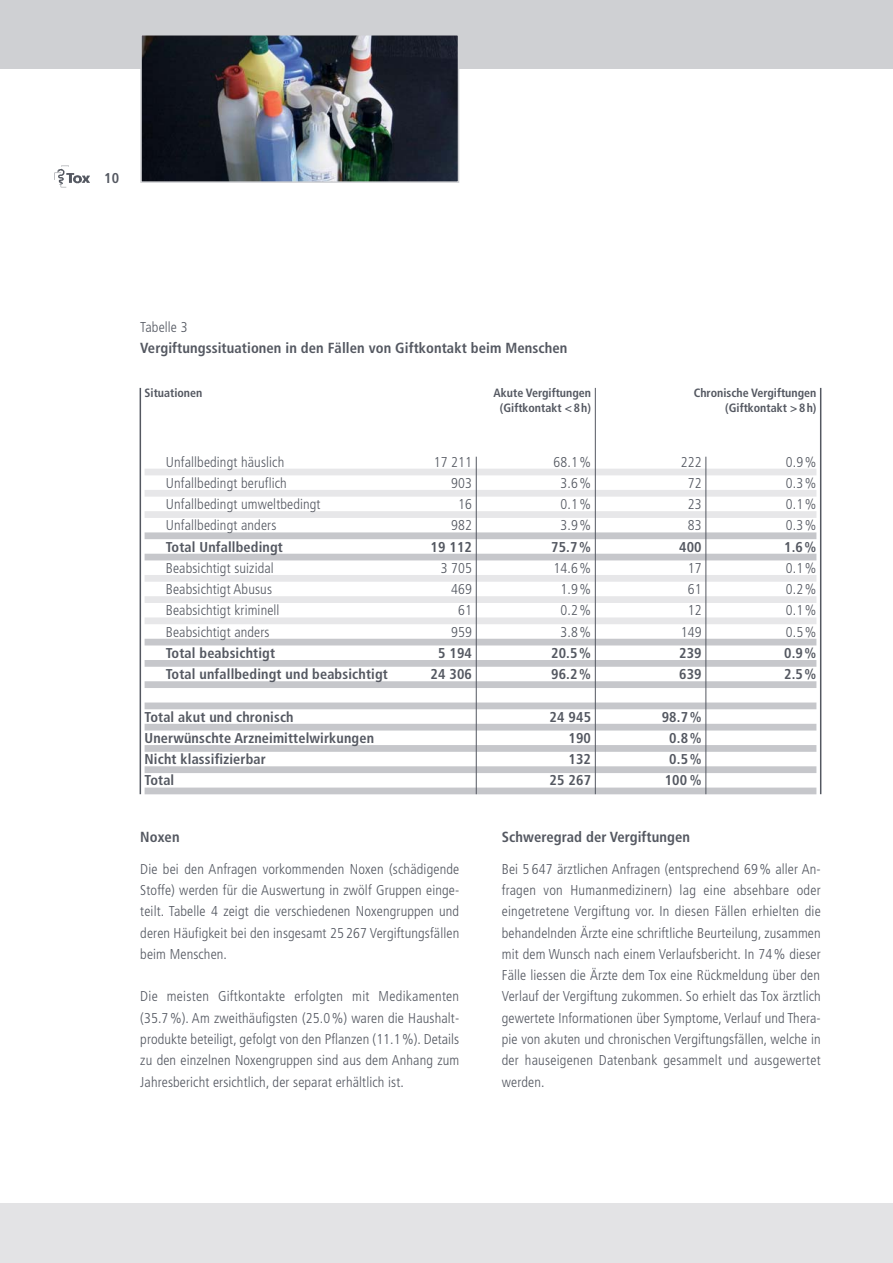
<style>
.page{position:relative;width:893px;height:1263px;background:#fff}
.page>*{position:absolute;margin:0;border:0;box-sizing:border-box;transform-origin:0 0}
.t1{font:700 condensed 14.7px "Frutiger";letter-spacing:.005em;color:#545861}
.t2{font:300 condensed 14.25px/21.3px "Frutiger";letter-spacing:.01em;color:#545861;text-align:justify}
.t3{font:700 condensed 14.25px "Frutiger";letter-spacing:.01em;color:#545861}
.t4{font:700 condensed 12px "Frutiger";color:#545861}
</style>
<div class="page">
<div style="left:0;top:0;width:893px;height:68px;background:#cfd0d3"></div>
<div style="left:145px;top:469px;width:671px;height:6px;background:#e7e7e9"></div>
<div style="left:145px;top:490px;width:671px;height:7px;background:#e7e7e9"></div>
<div style="left:145px;top:511px;width:671px;height:7px;background:#e7e7e9"></div>
<div style="left:145px;top:532px;width:671px;height:7px;background:#c6c7cb"></div>
<div style="left:145px;top:554px;width:671px;height:6px;background:#c6c7cb"></div>
<div style="left:145px;top:575px;width:671px;height:7px;background:#e7e7e9"></div>
<div style="left:145px;top:596px;width:671px;height:7px;background:#e7e7e9"></div>
<div style="left:145px;top:617px;width:671px;height:7px;background:#e7e7e9"></div>
<div style="left:145px;top:639px;width:671px;height:6px;background:#c6c7cb"></div>
<div style="left:145px;top:660px;width:671px;height:7px;background:#c6c7cb"></div>
<div style="left:145px;top:681px;width:671px;height:7px;background:#c6c7cb"></div>
<div style="left:145px;top:702px;width:671px;height:7px;background:#c6c7cb"></div>
<div style="left:145px;top:724px;width:671px;height:6px;background:#c6c7cb"></div>
<div style="left:145px;top:745px;width:671px;height:7px;background:#c6c7cb"></div>
<div style="left:145px;top:766px;width:671px;height:7px;background:#c6c7cb"></div>
<div style="left:145px;top:787px;width:671px;height:7px;background:#c6c7cb"></div>
<hr style="left:476px;top:457px;width:1px;height:337px;background:#545861">
<hr style="left:595px;top:388px;width:1px;height:406px;background:#545861">
<hr style="left:706px;top:457px;width:1px;height:337px;background:#545861">
<hr style="left:140px;top:388px;width:1px;height:406px;background:#545861">
<hr style="left:820px;top:388px;width:1px;height:406px;background:#545861">
<div style="left:0;top:1203px;width:893px;height:60px;background:#e3e3e5"></div>
<img style="left:55px;top:165px;width:35px;height:23px">
<img style="left:143px;top:37px;width:313px;height:143px">
<div style="left:140px;top:34px;width:319px;height:149px;border:2px solid #cfd0d3"></div>
<p class="t3" style="left:104px;top:172px;width:16px">10</p>
<p class="t2" style="left:140px;top:317px;width:49px">Tabelle 3</p>
<p class="t1" style="left:140px;top:342px;width:429px">Vergiftungssituationen in den Fällen von Giftkontakt beim Menschen</p>
<p class="t4" style="left:145px;top:388px;width:59px">Situationen</p>
<p class="t4" style="left:494px;top:388px;width:99px">Akute Vergiftungen</p>
<p class="t4" style="left:694px;top:388px;width:124px">Chronische Vergiftungen</p>
<p class="t4" style="left:500px;top:403px;width:93px">(Giftkontakt &lt; 8h)</p>
<p class="t4" style="left:725px;top:403px;width:93px">(Giftkontakt &gt; 8h)</p>
<p class="t2" style="left:166px;top:452px;width:120px">Unfallbedingt häuslich</p>
<p class="t2" style="left:434px;top:452px;width:40px">17 211</p>
<p class="t2" style="left:554px;top:452px;width:39px">68.1%</p>
<p class="t2" style="left:681px;top:452px;width:22px">222</p>
<p class="t2" style="left:786px;top:452px;width:32px">0.9%</p>
<p class="t2" style="left:166px;top:473px;width:122px">Unfallbedingt beruflich</p>
<p class="t2" style="left:451px;top:473px;width:22px">903</p>
<p class="t2" style="left:561px;top:473px;width:32px">3.6%</p>
<p class="t2" style="left:688px;top:473px;width:15px">72</p>
<p class="t2" style="left:786px;top:473px;width:32px">0.3%</p>
<p class="t2" style="left:166px;top:495px;width:156px">Unfallbedingt umweltbedingt</p>
<p class="t2" style="left:458px;top:495px;width:15px">16</p>
<p class="t2" style="left:561px;top:495px;width:32px">0.1%</p>
<p class="t2" style="left:688px;top:495px;width:15px">23</p>
<p class="t2" style="left:786px;top:495px;width:32px">0.1%</p>
<p class="t2" style="left:166px;top:516px;width:112px">Unfallbedingt anders</p>
<p class="t2" style="left:451px;top:516px;width:22px">982</p>
<p class="t2" style="left:561px;top:516px;width:32px">3.9%</p>
<p class="t2" style="left:688px;top:516px;width:15px">83</p>
<p class="t2" style="left:786px;top:516px;width:32px">0.3%</p>
<p class="t3" style="left:166px;top:541px;width:119px">Total Unfallbedingt</p>
<p class="t3" style="left:430px;top:541px;width:43px">19 112</p>
<p class="t3" style="left:551px;top:541px;width:41px">75.7%</p>
<p class="t3" style="left:679px;top:541px;width:24px">400</p>
<p class="t3" style="left:784px;top:541px;width:34px">1.6%</p>
<p class="t2" style="left:166px;top:558px;width:110px">Beabsichtigt suizidal</p>
<p class="t2" style="left:441px;top:558px;width:33px">3 705</p>
<p class="t2" style="left:554px;top:558px;width:39px">14.6%</p>
<p class="t2" style="left:688px;top:558px;width:15px">17</p>
<p class="t2" style="left:786px;top:558px;width:32px">0.1%</p>
<p class="t2" style="left:166px;top:580px;width:108px">Beabsichtigt Abusus</p>
<p class="t2" style="left:451px;top:580px;width:22px">469</p>
<p class="t2" style="left:561px;top:580px;width:32px">1.9%</p>
<p class="t2" style="left:688px;top:580px;width:15px">61</p>
<p class="t2" style="left:786px;top:580px;width:32px">0.2%</p>
<p class="t2" style="left:166px;top:601px;width:115px">Beabsichtigt kriminell</p>
<p class="t2" style="left:458px;top:601px;width:15px">61</p>
<p class="t2" style="left:561px;top:601px;width:32px">0.2%</p>
<p class="t2" style="left:688px;top:601px;width:15px">12</p>
<p class="t2" style="left:786px;top:601px;width:32px">0.1%</p>
<p class="t2" style="left:166px;top:622px;width:105px">Beabsichtigt anders</p>
<p class="t2" style="left:451px;top:622px;width:22px">959</p>
<p class="t2" style="left:561px;top:622px;width:32px">3.8%</p>
<p class="t2" style="left:681px;top:622px;width:22px">149</p>
<p class="t2" style="left:786px;top:622px;width:32px">0.5%</p>
<p class="t3" style="left:166px;top:647px;width:111px">Total beabsichtigt</p>
<p class="t3" style="left:438px;top:647px;width:35px">5 194</p>
<p class="t3" style="left:551px;top:647px;width:41px">20.5%</p>
<p class="t3" style="left:679px;top:647px;width:24px">239</p>
<p class="t3" style="left:784px;top:647px;width:34px">0.9%</p>
<p class="t3" style="left:166px;top:668px;width:223px">Total unfallbedingt und beabsichtigt</p>
<p class="t3" style="left:430px;top:668px;width:43px">24 306</p>
<p class="t3" style="left:551px;top:668px;width:41px">96.2%</p>
<p class="t3" style="left:679px;top:668px;width:24px">639</p>
<p class="t3" style="left:784px;top:668px;width:34px">2.5%</p>
<p class="t3" style="left:145px;top:711px;width:151px">Total akut und chronisch</p>
<p class="t3" style="left:550px;top:711px;width:43px">24 945</p>
<p class="t3" style="left:662px;top:711px;width:41px">98.7%</p>
<p class="t3" style="left:145px;top:732px;width:231px">Unerwünschte Arzneimittelwirkungen</p>
<p class="t3" style="left:568px;top:732px;width:24px">190</p>
<p class="t3" style="left:669px;top:732px;width:34px">0.8%</p>
<p class="t3" style="left:145px;top:753px;width:123px">Nicht klassifizierbar</p>
<p class="t3" style="left:568px;top:753px;width:24px">132</p>
<p class="t3" style="left:669px;top:753px;width:34px">0.5%</p>
<p class="t3" style="left:145px;top:775px;width:31px">Total</p>
<p class="t3" style="left:550px;top:775px;width:43px">25 267</p>
<p class="t3" style="left:665px;top:775px;width:38px">100 %</p>
<p class="t1" style="left:140px;top:831px;width:41px">Noxen</p>
<p class="t2" style="left:140px;top:859px;width:320px">Die bei den Anfragen vorkommenden Noxen (schädigende Stoffe) werden für die Auswertung in zwölf Gruppen einge&shy;teilt. Tabelle 4 zeigt die verschiedenen Noxengruppen und deren Häufigkeit bei den insgesamt 25 267 Vergiftungsfällen beim Menschen.</p>
<p class="t2" style="left:140px;top:987px;width:320px">Die meisten Giftkontakte erfolgten mit Medikamenten (35.7%). Am zweithäufigsten (25.0%) waren die Haushalt&shy;produkte beteiligt, gefolgt von den Pflanzen (11.1%). Details zu den einzelnen Noxengruppen sind aus dem Anhang zum Jahresbericht ersichtlich, der separat erhältlich ist.</p>
<p class="t1" style="left:502px;top:831px;width:190px">Schweregrad der Vergiftungen</p>
<p class="t2" style="left:502px;top:859px;width:321px">Bei 5 647 ärztlichen Anfragen (entsprechend 69% aller An - fragen von Humanmedizinern) lag eine absehbare oder eingetretene Vergiftung vor. In diesen Fällen erhielten die behandelnden Ärzte eine schriftliche Beurteilung, zusammen mit dem Wunsch nach einem Verlaufsbericht. In 74% dieser Fälle liessen die Ärzte dem Tox eine Rückmeldung über den Verlauf der Vergiftung zukommen. So erhielt das Tox ärztlich gewertete Informationen über Symptome, Verlauf und Thera&shy;pie von akuten und chronischen Vergiftungsfällen, welche in der hauseigenen Datenbank gesammelt und ausgewertet werden.</p>
</div>
